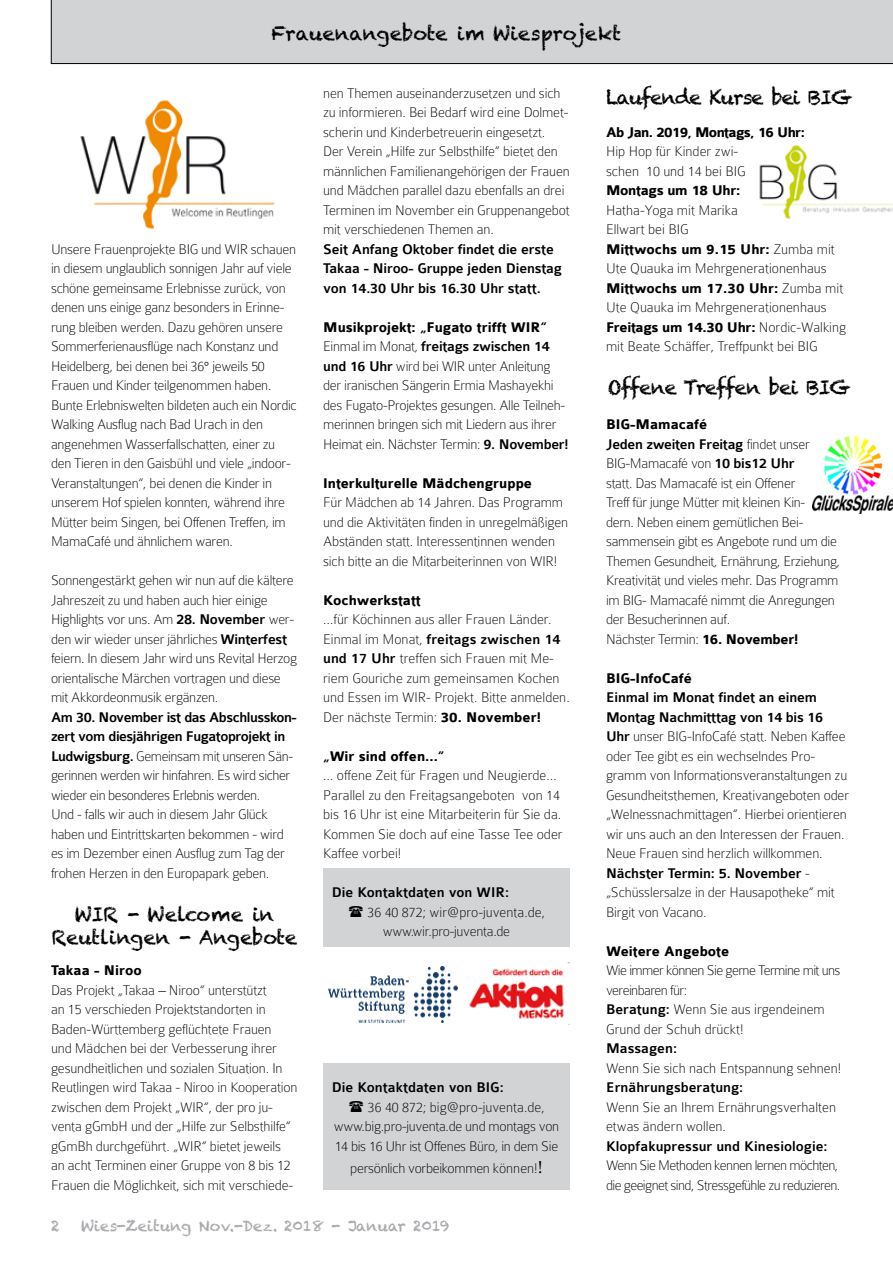
<style>
.page{position:relative;width:893px;height:1263px;background:#fff}
.page>*{position:absolute;margin:0;border:0;box-sizing:border-box;transform-origin:0 0}
.t1{font:19.5px/23.4px "Chalkduster";letter-spacing:-.02em;color:#000;text-align:center}
.t2{font:19.5px "Chalkduster";color:#000}
.t3{font:19.5px "Chalkduster";letter-spacing:-.05em;color:#000}
.t4{font:19.5px "Chalkduster";letter-spacing:-.04em;color:#000}
.t5{font:100 15px/19.5px "Colaborate";letter-spacing:-.02em;color:#000}
.t6{font:100 15px/19.5px "Colaborate";color:#000}
.t7{font:500 15px/19.5px "Colaborate";color:#000}
.t8{font:100 15px/19.5px "Colaborate";letter-spacing:-.04em;color:#000}
.t9{font:700 15px "Colaborate";color:#000}
.t10{font:15px "Chalkduster";color:#a7a9ac}
.t11{font:700 15px "Colaborate";letter-spacing:-.04em;color:#000}
.t12{font:700 15px "Colaborate";letter-spacing:-.02em;color:#000}
.s1{font-weight:500}
.s2{font-weight:700}
.s3{font-family:"Minion Pro";font-weight:400;font-size:18px}
</style>
<div class="page">
<div style="left:51px;top:0;width:842px;height:64px;background:#d1d3d4"></div>
<img style="left:759px;top:145px;width:134px;height:74px">
<img style="left:80px;top:100px;width:195px;height:130px">
<img style="left:469px;top:962px;width:101px;height:63px">
<img style="left:812px;top:436px;width:81px;height:78px">
<img style="left:328px;top:966px;width:130px;height:57px">
<div style="left:323px;top:1063px;width:247px;height:127px;background:#d1d3d4"></div>
<div style="left:323px;top:868px;width:247px;height:78px;background:#d1d3d4"></div>
<h1 class="t2" style="left:271px;top:22px;width:351px">Frauenangebote im Wiesprojekt</h1>
<p class="t5" style="left:51px;top:239px;width:247px">Unsere Frauenprojekte BIG und WIR schauen in diesem unglaublich sonnigen Jahr auf viele schöne gemeinsame Erlebnisse zurück, von denen uns einige ganz besonders in Erinne&shy;rung bleiben werden. Dazu gehören unsere Sommerferienausflüge nach Konstanz und Heidelberg, bei denen bei 36° jeweils 50<br>Frauen und Kinder teilgenommen haben.<br>Bunte Erlebniswelten bildeten auch ein Nordic Walking Ausflug nach Bad Urach in den angenehmen Wasserfallschatten, einer zu den Tieren in den Gaisbühl und viele „indoor-Veranstaltungen“, bei denen die Kinder in unserem Hof spielen konnten, während ihre Mütter beim Singen, bei Offenen Treffen, im MamaCafé und ähnlichem waren.</p>
<p class="t5" style="left:51px;top:571px;width:248px">Sonnengestärkt gehen wir nun auf die kältere Jahreszeit zu und haben auch hier einige Highlights vor uns. Am <span class="s1">28. November</span> wer&shy;den wir wieder unser jährliches <span class="s1">Winterfest </span>feiern. In diesem Jahr wird uns Revital Herzog orientalische Märchen vortragen und diese mit Akkordeonmusik ergänzen.</p>
<p class="t5" style="left:51px;top:707px;width:247px"><span class="s1">Am 30. November ist das Abschlusskon&shy;zert vom diesjährigen Fugatoprojekt in Ludwigsburg.</span> Gemeinsam mit unseren Sän&shy;gerinnen werden wir hinfahren. Es wird sicher wieder ein besonderes Erlebnis werden.<br>Und - falls wir auch in diesem Jahr Glück haben und Eintrittskarten bekommen - wird es im Dezember einen Ausflug zum Tag der frohen Herzen in den Europapark geben.</p>
<h1 class="t1" style="left:52px;top:902px;width:247px">WIR - Welcome in<br>Reutlingen - Angebote</h1>
<p class="t9" style="left:51px;top:963px;width:92px">Takaa - Niroo</p>
<p class="t5" style="left:51px;top:980px;width:248px">Das Projekt „Takaa – Niroo“ unterstützt<br>an 15 verschieden Projektstandorten in Baden-Württemberg geflüchtete Frauen<br>und Mädchen bei der Verbesserung ihrer gesundheitlichen und sozialen Situation. In Reutlingen wird Takaa - Niroo in Kooperation zwischen dem Projekt „WIR“, der pro ju&shy;venta gGmbH und der „Hilfe zur Selbsthilfe“ gGmBh durchgeführt. „WIR“ bietet jeweils an acht Terminen einer Gruppe von 8 bis 12<br>Frauen die Möglichkeit, sich mit verschiede-</p>
<p class="t5" style="left:323px;top:83px;width:248px">nen Themen auseinanderzusetzen und sich zu informieren. Bei Bedarf wird eine Dolmet&shy;scherin und Kinderbetreuerin eingesetzt.<br>Der Verein „Hilfe zur Selbsthilfe“ bietet den männlichen Familienangehörigen der Frauen und Mädchen parallel dazu ebenfalls an drei Terminen im November ein Gruppenangebot mit verschiedenen Themen an.</p>
<p class="t7" style="left:323px;top:240px;width:240px">Seit Anfang Oktober findet die erste<br>Takaa - Niroo- Gruppe jeden Dienstag von 14.30 Uhr bis 16.30 Uhr statt.</p>
<p class="t5" style="left:323px;top:317px;width:247px"><span class="s2">Musikprojekt: „Fugato trifft WIR“ </span>Einmal im Monat, <span class="s1">freitags zwischen 14 und 16 Uhr</span> wird bei WIR unter Anleitung der iranischen Sängerin Ermia Mashayekhi des Fugato-Projektes gesungen. Alle Teilneh&shy;merinnen bringen sich mit Liedern aus ihrer Heimat ein. Nächster Termin: <span class="s1">9. November!</span></p>
<p class="t9" style="left:323px;top:475px;width:210px">Interkulturelle Mädchengruppe</p>
<p class="t5" style="left:323px;top:493px;width:246px">Für Mädchen ab 14 Jahren. Das Programm und die Aktivitäten finden in unregelmäßigen Abständen statt. Interessentinnen wenden sich bitte an die Mitarbeiterinnen von WIR!</p>
<p class="t9" style="left:323px;top:592px;width:99px">Kochwerkstatt</p>
<p class="t6" style="left:323px;top:610px;width:248px">…für Köchinnen aus aller Frauen Länder.<br>Einmal im Monat, <span class="s1">freitags zwischen 14 und 17 Uhr</span> treffen sich Frauen mit Me&shy;riem Gouriche zum gemeinsamen Kochen und Essen im WIR- Projekt. Bitte anmelden.<br>Der nächste Termin: <span class="s2">30. November!</span></p>
<p class="t9" style="left:323px;top:748px;width:123px">„Wir sind offen...“</p>
<p class="t6" style="left:323px;top:766px;width:241px">… offene Zeit für Fragen und Neugierde… Parallel zu den Freitagsangeboten von 14 bis 16 Uhr ist eine Mitarbeiterin für Sie da.<br>Kommen Sie doch auf eine Tasse Tee oder Kaffee vorbei!</p>
<p class="t7" style="left:332px;top:883px;width:179px">Die Kontaktdaten von WIR:</p>
<p class="t5" style="left:383px;top:902px;width:164px;text-indent:-15px">36 40 872; wir@pro-juventa.de, www.wir.pro-juventa.de</p>
<p class="t7" style="left:332px;top:1078px;width:174px">Die Kontaktdaten von BIG:</p>
<p class="t5" style="left:334px;top:1097px;width:227px;text-indent:34px">36 40 872; big@pro-juventa.de, www.big.pro-juventa.de und montags von<br>14 bis 16 Uhr ist Offenes Büro, in dem Sie</p>
<p class="t5" style="left:350px;top:1158px;width:194px">persönlich vorbeikommen können!<span class="s3">!</span></p>
<p class="t10" style="left:51px;top:1217px;width:10px">2</p>
<p class="t10" style="left:81px;top:1217px;width:370px">Wies-Zeitung Nov.-Dez. 2018 - Januar 2019</p>
<h1 class="t3" style="left:606px;top:86px;width:248px">Laufende Kurse bei BIG</h1>
<p class="t11" style="left:606px;top:124px;width:200px">Ab Jan. 2019, Montags, 16 Uhr:</p>
<p class="t6" style="left:606px;top:142px;width:141px">Hip Hop für Kinder zwi&shy;schen 10 und 14 bei BIG</p>
<p class="t12" style="left:606px;top:183px;width:136px">Montags um 18 Uhr:</p>
<p class="t6" style="left:606px;top:200px;width:242px">Hatha-Yoga mit Marika<br>Ellwart bei BIG<br><span class="s2">Mittwochs um 9.15 Uhr:</span> Zumba mit<br>Ute Quauka im Mehrgenerationenhaus<br><span class="s2">Mittwochs um 17.30 Uhr:</span> Zumba mit<br>Ute Quauka im Mehrgenerationenhaus<br><span class="s2">Freitags um 14.30 Uhr:</span> Nordic-Walking mit Beate Schäffer, Treffpunkt bei BIG</p>
<h1 class="t4" style="left:607px;top:376px;width:245px">Offene Treffen bei BIG</h1>
<p class="t5" style="left:606px;top:415px;width:236px"><span class="s2">BIG-Mamacafé<br></span><span class="s1">Jeden zweiten Freitag</span> findet unser BIG-Mamacafé von <span class="s1">10 bis12 Uhr<br></span>statt. Das Mamacafé ist ein Offener<br>Treff für junge Mütter mit kleinen Kin-<br>dern. Neben einem gemütlichen Bei&shy;sammensein gibt es Angebote rund um die Themen Gesundheit, Ernährung, Erziehung, Kreativität und vieles mehr. Das Programm im BIG- Mamacafé nimmt die Anregungen der Besucherinnen auf.<br>Nächster Termin: <span class="s2">16. November!</span></p>
<p class="t9" style="left:606px;top:670px;width:88px">BIG-InfoCafé</p>
<p class="t5" style="left:606px;top:688px;width:245px"><span class="s1">Einmal im Monat findet an einem Montag Nachmitttag von 14 bis 16<br>Uhr</span> unser BIG-InfoCafé statt. Neben Kaffee oder Tee gibt es ein wechselndes Pro&shy;gramm von Informationsveranstaltungen zu Gesundheitsthemen, Kreativangeboten oder „Welnessnachmittagen“. Hierbei orientieren wir uns auch an den Interessen der Frauen.<br>Neue Frauen sind herzlich willkommen.<br><span class="s1">Nächster Termin: 5. November</span> - „Schüsslersalze in der Hausapotheke“ mit Birgit von Vacano.</p>
<p class="t9" style="left:606px;top:943px;width:125px">Weitere Angebote</p>
<p class="t8" style="left:606px;top:961px;width:236px">Wie immer können Sie gerne Termine mit uns vereinbaren für:<br><span class="s1">Beratung:</span> Wenn Sie aus irgendeinem<br>Grund der Schuh drückt!</p>
<p class="t7" style="left:606px;top:1039px;width:73px">Massagen:</p>
<p class="t6" style="left:606px;top:1058px;width:237px">Wenn Sie sich nach Entspannung sehnen!</p>
<p class="t7" style="left:606px;top:1078px;width:139px">Ernährungsberatung:</p>
<p class="t6" style="left:606px;top:1097px;width:232px">Wenn Sie an Ihrem Ernährungsverhalten etwas ändern wollen.</p>
<p class="t7" style="left:606px;top:1137px;width:223px">Klopfakupressur und Kinesiologie:</p>
<p class="t8" style="left:606px;top:1156px;width:236px">Wenn Sie Methoden kennen lernen möchten, die geeignet sind, Stressgefühle zu reduzieren.</p>
</div>
